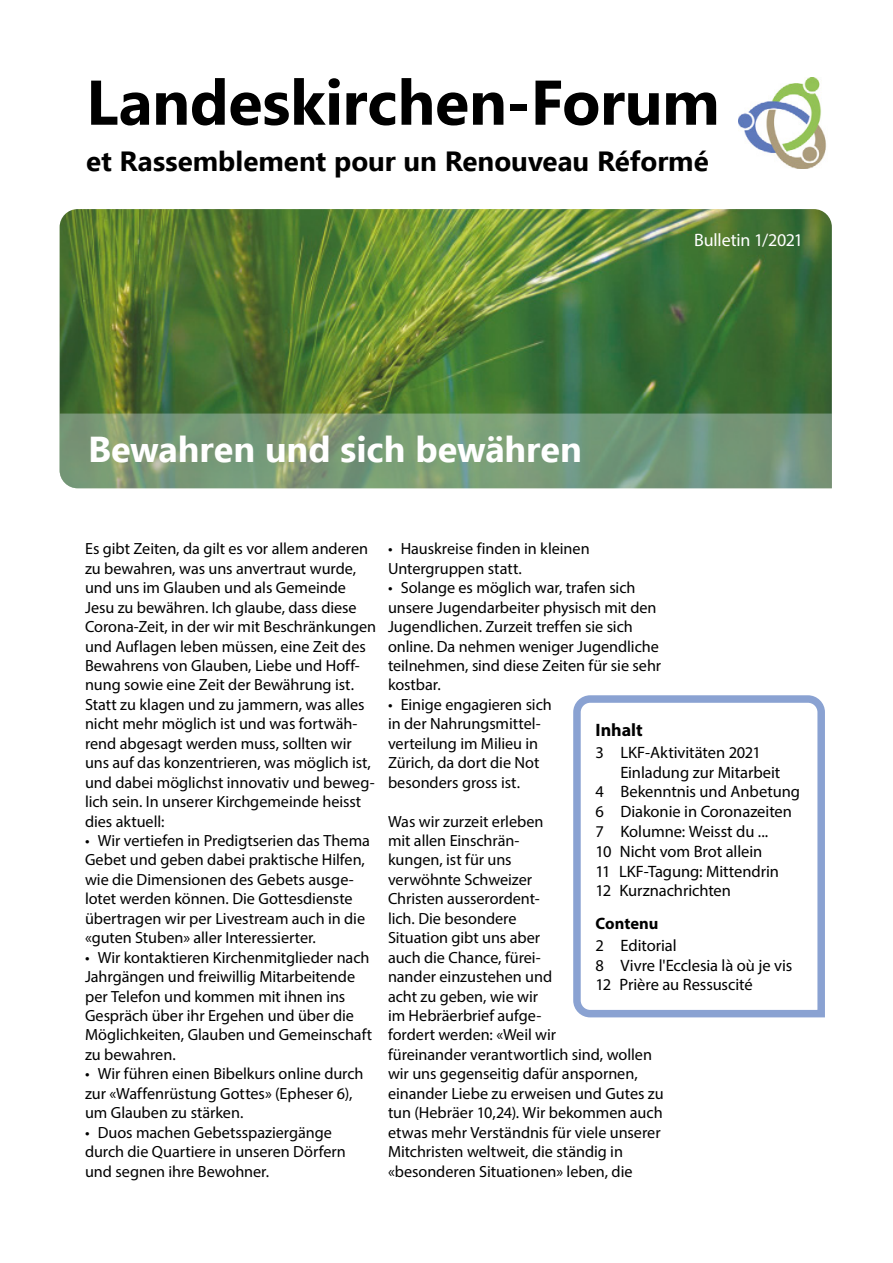
<style>
.page{position:relative;width:893px;height:1263px;background:#fff}
.page>*{position:absolute;margin:0;border:0;box-sizing:border-box;transform-origin:0 0}
.t1{font:700 63px "Ebrima";letter-spacing:-.005em;color:#000}
.t2{font:700 36px "Ebrima";letter-spacing:-.005em;color:#fff}
.t3{font:700 27.75px "Ebrima";color:#000}
.t4{font:18px "Myriad Pro";letter-spacing:-.01em;color:#fff}
.t5{font:700 18px "Myriad Pro";color:#000}
.t6{font:16.5px/19.8px "Myriad Pro";letter-spacing:-.005em;color:#000}
.t7{font:700 16.5px "Myriad Pro";color:#000}
.t8{font:16.2px/19.5px "Myriad Pro";color:#000}
</style>
<div class="page">
<img style="left:60px;top:209px;width:772px;height:205px">
<svg style="left:60px;top:414px;width:772px;height:74px;background:#799979"></svg>
<svg style="left:573px;top:695px;width:252px;height:323px"></svg>
<img style="left:738px;top:78px;width:89px;height:90px">
<h1 class="t1" style="left:86px;top:53px;width:635px">Landeskirchen-Forum</h1>
<h3 class="t3" style="left:86px;top:139px;width:624px">et Rassemblement pour un Renouveau Réformé</h3>
<h2 class="t2" style="left:88px;top:421px;width:495px">Bewahren und sich bewähren</h2>
<p class="t4" style="left:694px;top:229px;width:111px">Bulletin 1/2021</p>
<p class="t8" style="left:85px;top:539px;width:293px">Es gibt Zeiten, da gilt es vor allem anderen zu bewahren, was uns anvertraut wurde, und uns im Glauben und als Gemeinde Jesu zu bewähren. Ich glaube, dass diese Corona-Zeit, in der wir mit Beschränkungen und Auflagen leben müssen, eine Zeit des Bewahrens von Glauben, Liebe und Hoff&shy;nung sowie eine Zeit der Bewährung ist.<br>Statt zu klagen und zu jammern, was alles nicht mehr möglich ist und was fortwäh&shy;rend abgesagt werden muss, sollten wir uns auf das konzentrieren, was möglich ist, und dabei möglichst innovativ und beweg&shy;lich sein. In unserer Kirchgemeinde heisst dies aktuell:</p>
<p class="t8" style="left:85px;top:830px;width:286px">• Wir vertiefen in Predigtserien das Thema Gebet und geben dabei praktische Hilfen, wie die Dimensionen des Gebets ausge&shy;lotet werden können. Die Gottesdienste übertragen wir per Livestream auch in die «guten Stuben» aller Interessierter.</p>
<p class="t8" style="left:85px;top:947px;width:289px">• Wir kontaktieren Kirchenmitglieder nach Jahrgängen und freiwillig Mitarbeitende per Telefon und kommen mit ihnen ins Gespräch über ihr Ergehen und über die Möglichkeiten, Glauben und Gemeinschaft zu bewahren.</p>
<p class="t8" style="left:85px;top:1064px;width:280px">• Wir führen einen Bibelkurs online durch zur «Waffenrüstung Gottes» (Epheser 6), um Glauben zu stärken.</p>
<p class="t8" style="left:85px;top:1122px;width:262px">• Duos machen Gebetsspaziergänge durch die Quartiere in unseren Dörfern und segnen ihre Bewohner.</p>
<p class="t8" style="left:388px;top:539px;width:203px">• Hauskreise finden in kleinen<br>Untergruppen statt.</p>
<p class="t8" style="left:388px;top:578px;width:275px">• Solange es möglich war, trafen sich unsere Jugendarbeiter physisch mit den Jugendlichen. Zurzeit treffen sie sich online. Da nehmen weniger Jugendliche teilnehmen, sind diese Zeiten für sie sehr kostbar.</p>
<p class="t8" style="left:388px;top:694px;width:165px">• Einige engagieren sich in der Nahrungsmittel&shy;verteilung im Milieu in<br>Zürich, da dort die Not besonders gross ist.</p>
<p class="t8" style="left:388px;top:811px;width:277px">Was wir zurzeit erleben<br>mit allen Einschrän-<br>kungen, ist für uns<br>verwöhnte Schweizer<br>Christen ausserordent-<br>lich. Die besondere<br>Situation gibt uns aber<br>auch die Chance, fürei-<br>nander einzustehen und<br>acht zu geben, wie wir<br>im Hebräerbrief aufge-<br>fordert werden: «Weil wir<br>füreinander verantwortlich sind, wollen wir uns gegenseitig dafür anspornen, einander Liebe zu erweisen und Gutes zu tun (Hebräer 10,24). Wir bekommen auch etwas mehr Verständnis für viele unserer<br>Mitchristen weltweit, die ständig in «besonderen Situationen» leben, die</p>
<p class="t5" style="left:596px;top:718px;width:49px">Inhalt</p>
<p class="t6" style="left:596px;top:742px;width:167px">3 LKF-Aktivitäten 2021</p>
<p class="t6" style="left:620px;top:762px;width:162px">Einladung zur Mitarbeit</p>
<p class="t6" style="left:596px;top:782px;width:206px">4 Bekenntnis und Anbetung</p>
<p class="t6" style="left:596px;top:801px;width:198px">6 Diakonie in Coronazeiten</p>
<p class="t6" style="left:596px;top:821px;width:174px">7 Kolumne: Weisst du ...</p>
<p class="t6" style="left:596px;top:841px;width:168px">10 Nicht vom Brot allein</p>
<p class="t6" style="left:596px;top:861px;width:185px">11 LKF-Tagung: Mittendrin</p>
<p class="t6" style="left:596px;top:881px;width:137px">12 Kurznachrichten</p>
<p class="t7" style="left:596px;top:912px;width:64px">Contenu</p>
<p class="t6" style="left:596px;top:935px;width:198px">2 Editorial<br>8 Vivre l'Ecclesia là où je vis<br>12 Prière au Ressuscité</p>
</div>
